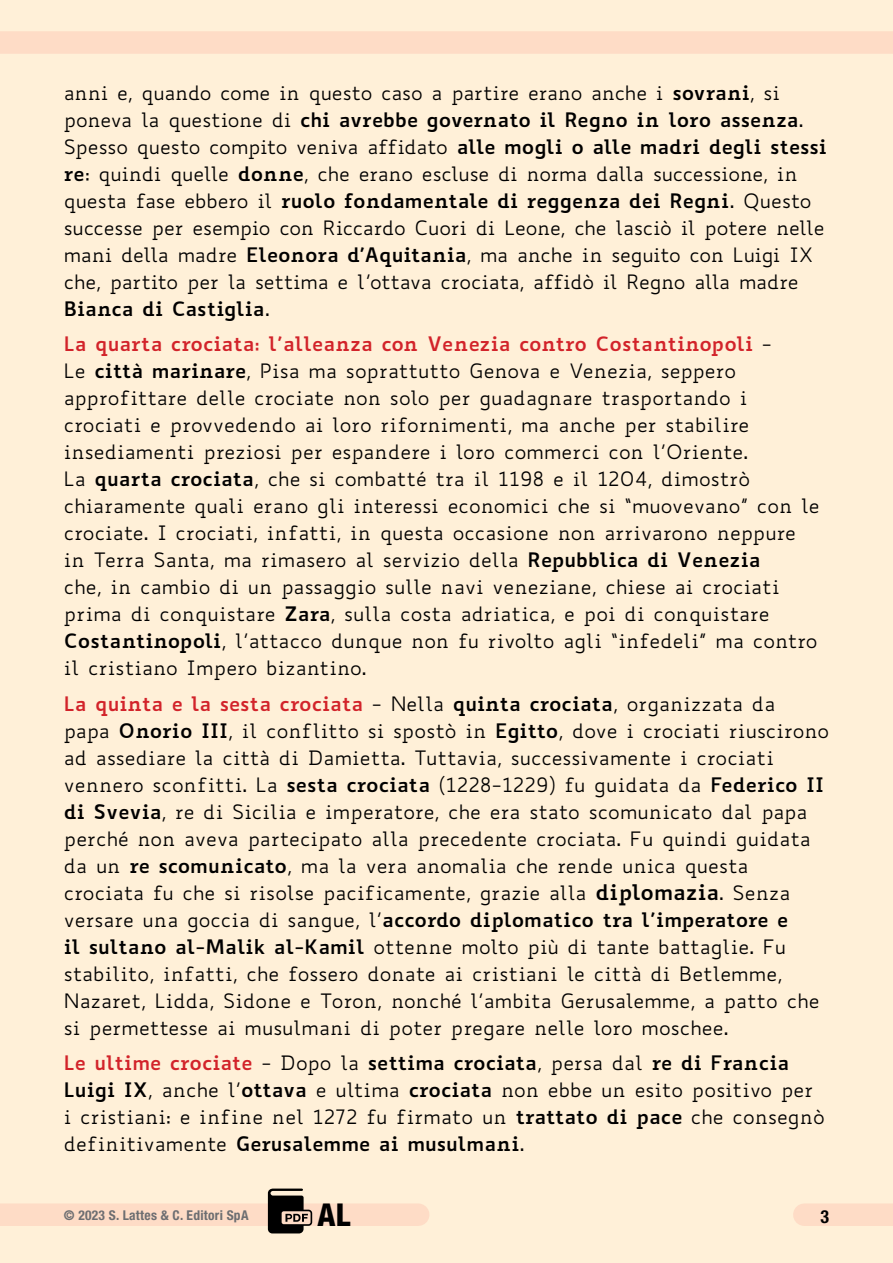
<style>
.page{position:relative;width:893px;height:1263px;background:#fff0d8}
.page>*{position:absolute;margin:0;border:0;box-sizing:border-box;transform-origin:0 0}
.t1{font:800 condensed 31.5px "Helvetica Neue LT Std";color:#000}
.t2{font:19.5px/27px "Biancoenero";color:#000}
.t3{font:19.5px/27px "Biancoenero";letter-spacing:-.02em;color:#000}
.t4{font:700 condensed 18px "Helvetica Neue LT Std";color:#000}
.t5{font:700 condensed 13.5px "Helvetica Neue LT Std";letter-spacing:.02em;color:#6d6e71}
.s1{font-weight:700}
.s2{font-weight:700;color:#d2232a}
.s3{font-weight:700;font-size:21px}
</style>
<div class="page">
<div style="left:0;top:1203px;width:418px;height:23px;background:#fedcc6"></div>
<div style="left:0;top:31px;width:893px;height:23px;background:#fedcc6"></div>
<div style="left:804px;top:1203px;width:89px;height:23px;background:#fedcc6"></div>
<svg style="left:268px;top:1188px;width:44px;height:45px"></svg>
<p class="t3" style="left:64px;top:79px;width:765px">anni e, quando come in questo caso a partire erano anche i <span class="s1">sovrani</span>, si poneva la questione di <span class="s1">chi avrebbe governato il Regno in loro assenza</span>.<br>Spesso questo compito veniva affidato <span class="s1">alle mogli o alle madri degli stessi re</span>: quindi quelle <span class="s1">donne</span>, che erano escluse di norma dalla successione, in questa fase ebbero il <span class="s1">ruolo fondamentale di reggenza dei Regni</span>. Questo successe per esempio con Riccardo Cuori di Leone, che lasciò il potere nelle mani della madre <span class="s1">Eleonora d’Aquitania</span>, ma anche in seguito con Luigi IX che, partito per la settima e l’ottava crociata, affidò il Regno alla madre <span class="s1">Bianca di Castiglia</span>.</p>
<p class="t2" style="left:64px;top:330px;width:757px"><span class="s2">La quarta crociata: l’alleanza con Venezia contro Costantinopoli</span> -<br>Le <span class="s1">città marinare</span>, Pisa ma soprattutto Genova e Venezia, seppero approfittare delle crociate non solo per guadagnare trasportando i crociati e provvedendo ai loro rifornimenti, ma anche per stabilire insediamenti preziosi per espandere i loro commerci con l’Oriente.<br>La <span class="s1">quarta crociata</span>, che si combatté tra il 1198 e il 1204, dimostrò chiaramente quali erano gli interessi economici che si “muovevano” con le crociate. I crociati, infatti, in questa occasione non arrivarono neppure in Terra Santa, ma rimasero al servizio della <span class="s1">Repubblica di Venezia<br></span>che, in cambio di un passaggio sulle navi veneziane, chiese ai crociati prima di conquistare <span class="s1">Zara</span>, sulla costa adriatica, e poi di conquistare <span class="s1">Costantinopoli</span>, l’attacco dunque non fu rivolto agli “infedeli” ma contro il cristiano Impero bizantino.</p>
<p class="t2" style="left:64px;top:690px;width:767px"><span class="s2">La quinta e la sesta crociata</span> - Nella <span class="s1">quinta crociata</span>, organizzata da<br>papa <span class="s1">Onorio III</span>, il conflitto si spostò in <span class="s1">Egitto</span>, dove i crociati riuscirono ad assediare la città di Damietta. Tuttavia, successivamente i crociati vennero sconfitti. La <span class="s1">sesta crociata</span> (1228-1229) fu guidata da <span class="s1">Federico II di Svevia</span>, re di Sicilia e imperatore, che era stato scomunicato dal papa perché non aveva partecipato alla precedente crociata. Fu quindi guidata da un <span class="s1">re scomunicato</span>, ma la vera anomalia che rende unica questa crociata fu che si risolse pacificamente, grazie alla <span class="s3">diplomazia</span>. Senza versare una goccia di sangue, l’<span class="s1">accordo diplomatico tra l’imperatore e<br>il sultano al-Malik al-Kamil</span> ottenne molto più di tante battaglie. Fu stabilito, infatti, che fossero donate ai cristiani le città di Betlemme, Nazaret, Lidda, Sidone e Toron, nonché l’ambita Gerusalemme, a patto che si permettesse ai musulmani di poter pregare nelle loro moschee.</p>
<p class="t2" style="left:64px;top:1049px;width:763px"><span class="s2">Le ultime crociate</span> - Dopo la <span class="s1">settima crociata</span>, persa dal <span class="s1">re di Francia Luigi IX</span>, anche l’<span class="s1">ottava</span> e ultima <span class="s1">crociata</span> non ebbe un esito positivo per i cristiani: e infine nel 1272 fu firmato un <span class="s1">trattato di pace</span> che consegnò definitivamente <span class="s1">Gerusalemme ai musulmani</span>.</p>
<p class="t5" style="left:64px;top:1206px;width:186px">© 2023 S. Lattes &amp; C. Editori SpA</p>
<h1 class="t1" style="left:318px;top:1195px;width:34px">AL</h1>
<p class="t4" style="left:820px;top:1206px;width:10px">3</p>
</div>
